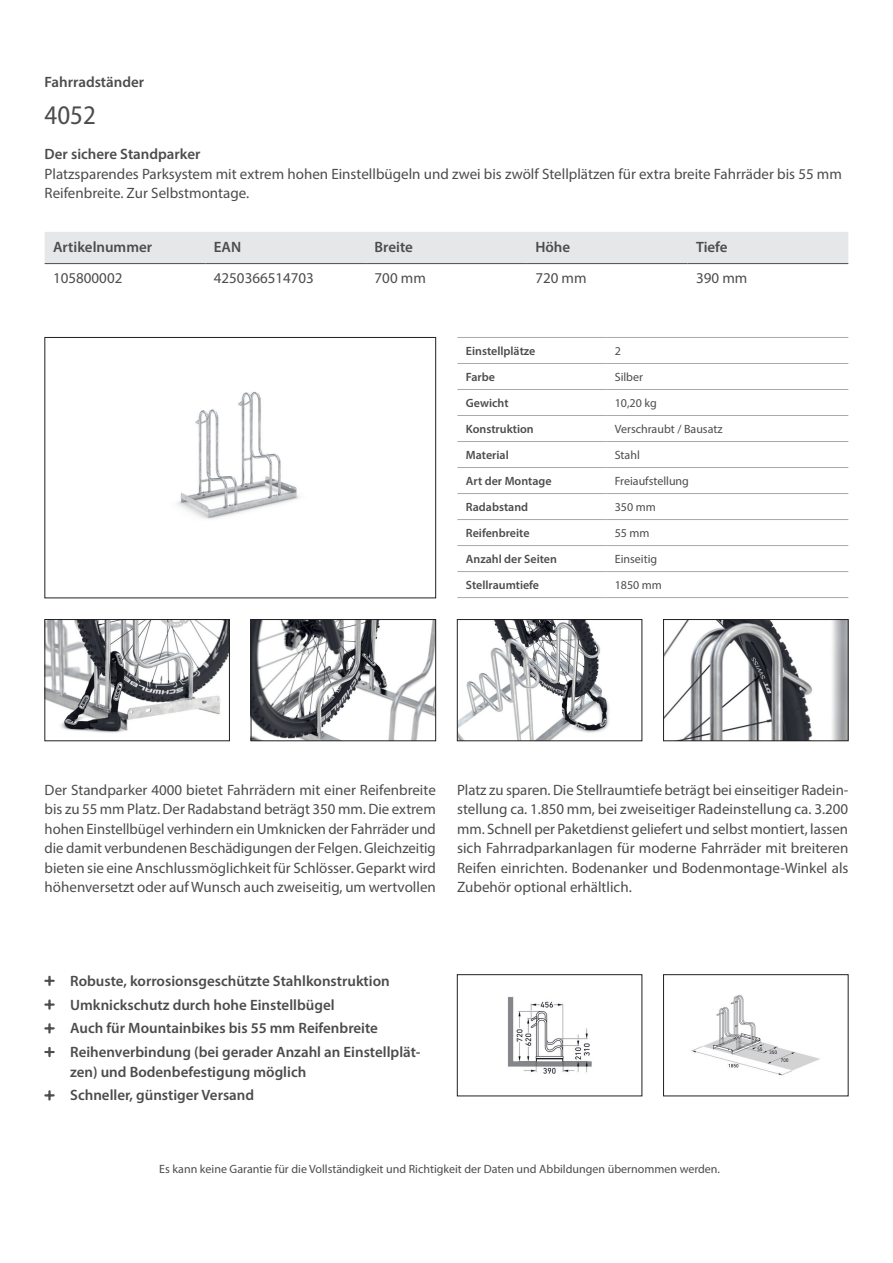
<style>
.page{position:relative;width:893px;height:1263px;background:#fff}
.page>*{position:absolute;margin:0;border:0;box-sizing:border-box;transform-origin:0 0}
.t1{font:semi-condensed 27px "Myriad Pro";color:#4b4c4d}
.t2{font:15px/19.5px "Myriad Pro";color:#4b4c4d;text-align:justify}
.t3{font:600 15px/23.7px "Myriad Pro";color:#4b4c4d}
.t4{font:12px "Myriad Pro";color:#4b4c4d}
.t5{font:600 12px "Myriad Pro";color:#4b4c4d}
</style>
<div class="page">
<img style="left:177px;top:391px;width:123px;height:128px">
<div style="left:45px;top:337px;width:391px;height:261px;border:1px solid #231f20"></div>
<img style="left:47px;top:621px;width:181px;height:112px">
<div style="left:45px;top:619px;width:185px;height:122px;border:1px solid #231f20"></div>
<img style="left:253px;top:621px;width:181px;height:118px">
<div style="left:251px;top:619px;width:185px;height:122px;border:1px solid #231f20"></div>
<img style="left:665px;top:621px;width:181px;height:118px">
<div style="left:663px;top:619px;width:185px;height:122px;border:1px solid #231f20"></div>
<img style="left:459px;top:621px;width:150px;height:118px">
<div style="left:457px;top:619px;width:185px;height:122px;border:1px solid #231f20"></div>
<div style="left:45px;top:232px;width:803px;height:31px;background:#e6e7e9"></div>
<hr style="left:45px;top:263px;width:160px;height:1px;background:#4b4c4d">
<hr style="left:205px;top:263px;width:161px;height:1px;background:#4b4c4d">
<hr style="left:366px;top:263px;width:161px;height:1px;background:#4b4c4d">
<hr style="left:527px;top:263px;width:161px;height:1px;background:#4b4c4d">
<hr style="left:688px;top:263px;width:160px;height:1px;background:#4b4c4d">
<img style="left:691px;top:995px;width:129px;height:81px">
<div style="left:663px;top:974px;width:185px;height:122px;border:1px solid #231f20"></div>
<img style="left:507px;top:996px;width:85px;height:78px">
<div style="left:457px;top:974px;width:185px;height:122px;border:1px solid #231f20"></div>
<hr style="left:457px;top:337px;width:149px;height:1px;background:#a8a9ad">
<hr style="left:606px;top:337px;width:242px;height:1px;background:#a8a9ad">
<hr style="left:457px;top:363px;width:149px;height:1px;background:#a8a9ad">
<hr style="left:606px;top:363px;width:242px;height:1px;background:#a8a9ad">
<hr style="left:457px;top:389px;width:149px;height:1px;background:#a8a9ad">
<hr style="left:606px;top:389px;width:242px;height:1px;background:#a8a9ad">
<hr style="left:457px;top:415px;width:149px;height:1px;background:#a8a9ad">
<hr style="left:606px;top:415px;width:242px;height:1px;background:#a8a9ad">
<hr style="left:457px;top:441px;width:149px;height:1px;background:#a8a9ad">
<hr style="left:606px;top:441px;width:242px;height:1px;background:#a8a9ad">
<hr style="left:457px;top:467px;width:149px;height:1px;background:#a8a9ad">
<hr style="left:606px;top:467px;width:242px;height:1px;background:#a8a9ad">
<hr style="left:457px;top:493px;width:149px;height:1px;background:#a8a9ad">
<hr style="left:606px;top:493px;width:242px;height:1px;background:#a8a9ad">
<hr style="left:457px;top:519px;width:149px;height:1px;background:#a8a9ad">
<hr style="left:606px;top:519px;width:242px;height:1px;background:#a8a9ad">
<hr style="left:457px;top:545px;width:149px;height:1px;background:#a8a9ad">
<hr style="left:606px;top:545px;width:242px;height:1px;background:#a8a9ad">
<hr style="left:457px;top:571px;width:149px;height:1px;background:#a8a9ad">
<hr style="left:606px;top:571px;width:242px;height:1px;background:#a8a9ad">
<hr style="left:457px;top:597px;width:149px;height:1px;background:#a8a9ad">
<hr style="left:606px;top:597px;width:242px;height:1px;background:#a8a9ad">
<p class="t3" style="left:45px;top:70px;width:101px">Fahrradständer</p>
<h1 class="t1" style="left:45px;top:99px;width:53px">4052</h1>
<p class="t3" style="left:45px;top:142px;width:157px">Der sichere Standparker</p>
<p class="t2" style="left:45px;top:164px;width:799px">Platzsparendes Parksystem mit extrem hohen Einstellbügeln und zwei bis zwölf Stellplätzen für extra breite Fahrräder bis 55 mm<br>Reifenbreite. Zur Selbstmontage.</p>
<p class="t3" style="left:53px;top:234px;width:101px">Artikelnummer</p>
<p class="t3" style="left:214px;top:234px;width:29px">EAN</p>
<p class="t3" style="left:375px;top:234px;width:40px">Breite</p>
<p class="t3" style="left:535px;top:234px;width:36px">Höhe</p>
<p class="t3" style="left:696px;top:234px;width:33px">Tiefe</p>
<p class="t2" style="left:53px;top:268px;width:71px">105800002</p>
<p class="t2" style="left:214px;top:268px;width:102px">4250366514703</p>
<p class="t2" style="left:375px;top:268px;width:53px">700 mm</p>
<p class="t2" style="left:535px;top:268px;width:53px">720 mm</p>
<p class="t2" style="left:696px;top:268px;width:53px">390 mm</p>
<p class="t5" style="left:466px;top:343px;width:71px">Einstellplätze</p>
<p class="t4" style="left:615px;top:344px;width:8px">2</p>
<p class="t5" style="left:466px;top:369px;width:31px">Farbe</p>
<p class="t4" style="left:615px;top:370px;width:30px">Silber</p>
<p class="t5" style="left:466px;top:395px;width:44px">Gewicht</p>
<p class="t4" style="left:615px;top:396px;width:43px">10,20 kg</p>
<p class="t5" style="left:466px;top:421px;width:69px">Konstruktion</p>
<p class="t4" style="left:615px;top:422px;width:109px">Verschraubt / Bausatz</p>
<p class="t5" style="left:466px;top:447px;width:44px">Material</p>
<p class="t4" style="left:615px;top:448px;width:27px">Stahl</p>
<p class="t5" style="left:466px;top:473px;width:87px">Art der Montage</p>
<p class="t4" style="left:615px;top:474px;width:76px">Freiaufstellung</p>
<p class="t5" style="left:466px;top:499px;width:64px">Radabstand</p>
<p class="t4" style="left:615px;top:500px;width:43px">350 mm</p>
<p class="t5" style="left:466px;top:525px;width:65px">Reifenbreite</p>
<p class="t4" style="left:615px;top:526px;width:36px">55 mm</p>
<p class="t5" style="left:466px;top:551px;width:93px">Anzahl der Seiten</p>
<p class="t4" style="left:615px;top:552px;width:44px">Einseitig</p>
<p class="t5" style="left:466px;top:577px;width:75px">Stellraumtiefe</p>
<p class="t4" style="left:615px;top:578px;width:49px">1850 mm</p>
<p class="t2" style="left:45px;top:780px;width:393px">Der Standparker 4000 bietet Fahrrädern mit einer Reifenbreite bis zu 55 mm Platz. Der Radabstand beträgt 350 mm. Die extrem hohen Einstellbügel verhindern ein Umknicken der Fahrräder und die damit verbundenen Beschädigungen der Felgen. Gleichzeitig bieten sie eine Anschlussmöglichkeit für Schlösser. Geparkt wird höhenversetzt oder auf Wunsch auch zweiseitig, um wertvollen</p>
<p class="t2" style="left:457px;top:780px;width:393px">Platz zu sparen. Die Stellraumtiefe beträgt bei einseitiger Radein&shy;stellung ca. 1.850 mm, bei zweiseitiger Radeinstellung ca. 3.200 mm. Schnell per Paketdienst geliefert und selbst montiert, lassen sich Fahrradparkanlagen für moderne Fahrräder mit breiteren Reifen einrichten. Bodenanker und Bodenmontage-Winkel als Zubehör optional erhältlich.</p>
<p class="t3" style="left:70px;top:968px;width:352px">Robuste, korrosionsgeschützte Stahlkonstruktion Umknickschutz durch hohe Einstellbügel<br>Auch für Mountainbikes bis 55 mm Reifenbreite Reihenverbindung (bei gerader Anzahl an Einstellplät-</p>
<p class="t3" style="left:70px;top:1059px;width:238px">zen) und Bodenbefestigung möglich<br>Schneller, günstiger Versand</p>
<p class="t4" style="left:159px;top:1161px;width:562px">Es kann keine Garantie für die Vollständigkeit und Richtigkeit der Daten und Abbildungen übernommen werden.</p>
</div>
